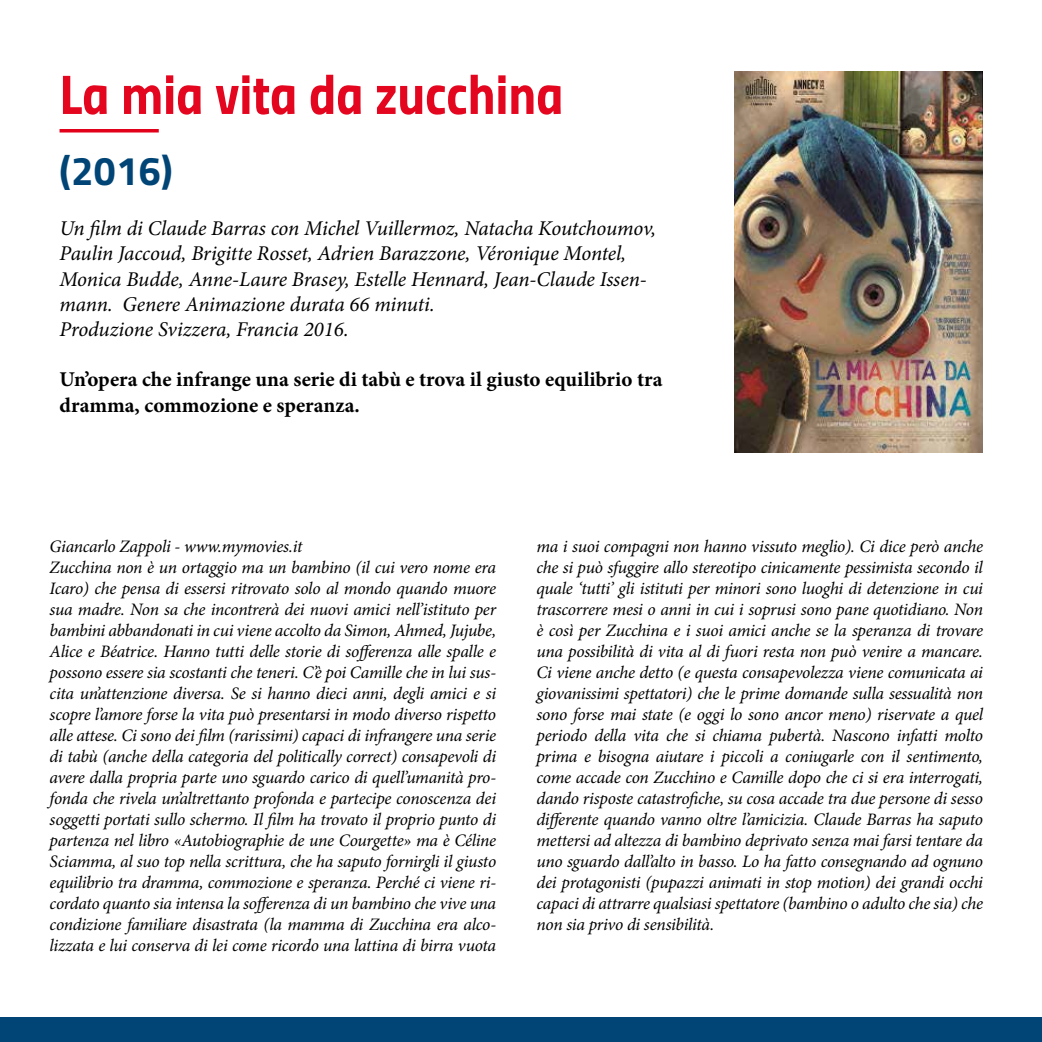
<style>
.page{position:relative;width:1042px;height:1042px;background:#fff}
.page>*{position:absolute;margin:0;border:0;box-sizing:border-box;transform-origin:0 0}
.t1{font:56px "Titillium Bold Upright";color:#e4051f;scale:.95 1}
.t2{font:40.25px "Titillium Bold Upright";color:#004576}
.t3{font:italic 21px/25.2px "Minion Pro";letter-spacing:-.01em;color:#000}
.t4{font:700 21px/25.2px "Minion Pro";color:#000}
.t5{font:italic 17.5px/21px "Minion Pro";letter-spacing:-.02em;color:#000}
</style>
<div class="page">
<div style="left:0;top:1017px;width:1042px;height:25px;background:#004576"></div>
<img style="left:734px;top:72px;width:248px;height:380px">
<hr style="left:60px;top:129px;width:99px;height:3px;background:#e2001a">
<h1 class="t1" style="left:60px;top:50px;width:532px">La mia vita da zucchina</h1>
<h2 class="t2" style="left:60px;top:139px;width:115px">(2016)</h2>
<p class="t3" style="left:60px;top:216px;width:598px">Un film di Claude Barras con Michel Vuillermoz, Natacha Koutchoumov, Paulin Jaccoud, Brigitte Rosset, Adrien Barazzone, Véronique Montel, Monica Budde, Anne-Laure Brasey, Estelle Hennard, Jean-Claude Issen&shy;mann. Genere Animazione durata 66 minuti.<br>Produzione Svizzera, Francia 2016.</p>
<p class="t4" style="left:60px;top:367px;width:604px">Un’opera che infrange una serie di tabù e trova il giusto equilibrio tra dramma, commozione e speranza.</p>
<p class="t5" style="left:50px;top:536px;width:448px">Giancarlo Zappoli - www.mymovies.it<br>Zucchina non è un ortaggio ma un bambino (il cui vero nome era Icaro) che pensa di essersi ritrovato solo al mondo quando muore sua madre. Non sa che incontrerà dei nuovi amici nell’istituto per bambini abbandonati in cui viene accolto da Simon, Ahmed, Jujube, Alice e Béatrice. Hanno tutti delle storie di sofferenza alle spalle e possono essere sia scostanti che teneri. C’è poi Camille che in lui sus&shy;cita un’attenzione diversa. Se si hanno dieci anni, degli amici e si scopre l’amore forse la vita può presentarsi in modo diverso rispetto alle attese. Ci sono dei film (rarissimi) capaci di infrangere una serie di tabù (anche della categoria del politically correct) consapevoli di avere dalla propria parte uno sguardo carico di quell’umanità pro&shy;fonda che rivela un’altrettanto profonda e partecipe conoscenza dei soggetti portati sullo schermo. Il film ha trovato il proprio punto di partenza nel libro «Autobiographie de une Courgette» ma è Céline Sciamma, al suo top nella scrittura, che ha saputo fornirgli il giusto equilibrio tra dramma, commozione e speranza. Perché ci viene ri&shy;cordato quanto sia intensa la sofferenza di un bambino che vive una condizione familiare disastrata (la mamma di Zucchina era alco&shy;lizzata e lui conserva di lei come ricordo una lattina di birra vuota</p>
<p class="t5" style="left:536px;top:536px;width:448px;text-align:justify">ma i suoi compagni non hanno vissuto meglio). Ci dice però anche che si può sfuggire allo stereotipo cinicamente pessimista secondo il quale ‘tutti’ gli istituti per minori sono luoghi di detenzione in cui trascorrere mesi o anni in cui i soprusi sono pane quotidiano. Non è così per Zucchina e i suoi amici anche se la speranza di trovare una possibilità di vita al di fuori resta non può venire a mancare.<br>Ci viene anche detto (e questa consapevolezza viene comunicata ai giovanissimi spettatori) che le prime domande sulla sessualità non sono forse mai state (e oggi lo sono ancor meno) riservate a quel periodo della vita che si chiama pubertà. Nascono infatti molto prima e bisogna aiutare i piccoli a coniugarle con il sentimento, come accade con Zucchino e Camille dopo che ci si era interrogati, dando risposte catastrofiche, su cosa accade tra due persone di sesso differente quando vanno oltre l’amicizia. Claude Barras ha saputo mettersi ad altezza di bambino deprivato senza mai farsi tentare da uno sguardo dall’alto in basso. Lo ha fatto consegnando ad ognuno dei protagonisti (pupazzi animati in stop motion) dei grandi occhi capaci di attrarre qualsiasi spettatore (bambino o adulto che sia) che non sia privo di sensibilità.</p>
</div>
